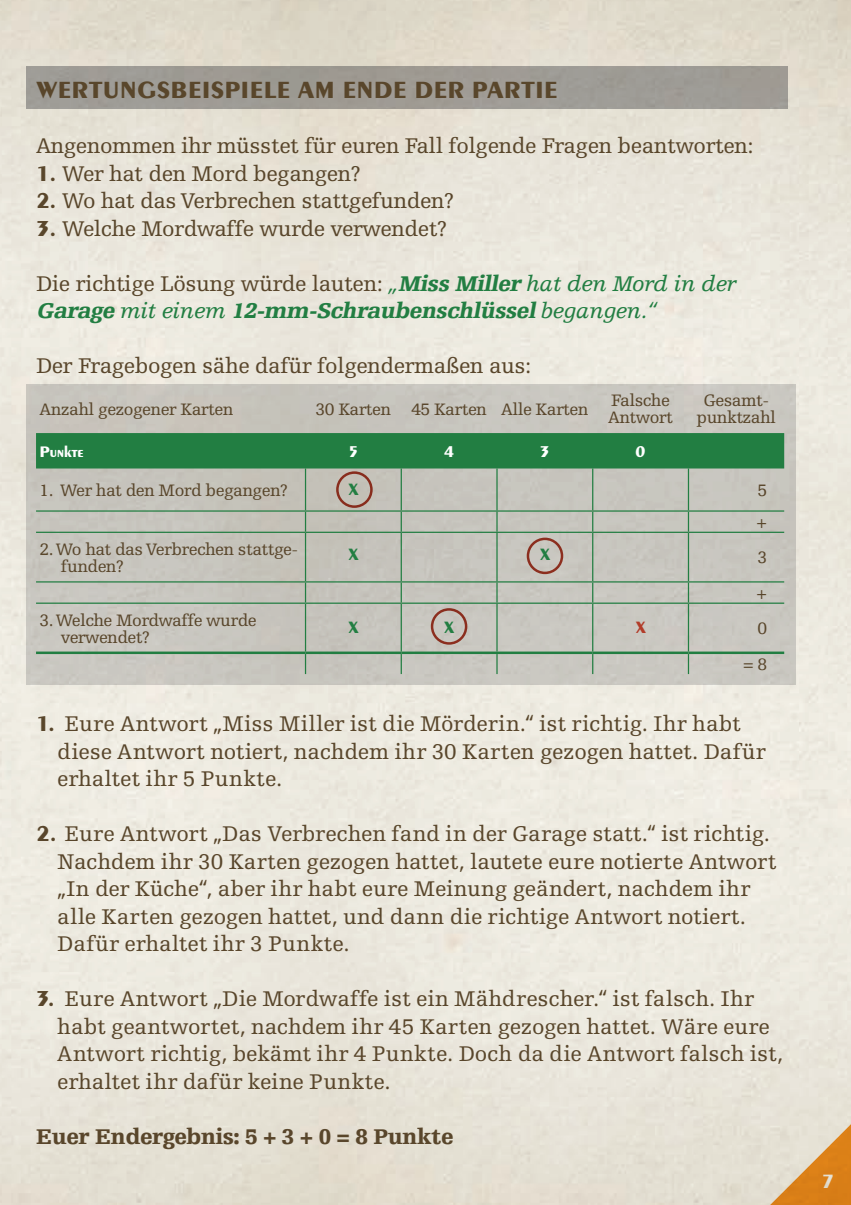
<style>
.page{position:relative;width:851px;height:1205px;background:#fff}
.page>*{position:absolute;margin:0;border:0;box-sizing:border-box;transform-origin:0 0}
.Peignot-10pt-unterst{font:700 25px "Peignot LT Std";letter-spacing:.005em;color:#59462b}
.Egyptienne-9pt{font:22.5px/27.5px "Egyptienne FLT Std";letter-spacing:-.01em;color:#59462b}
.Egyptienne-9pt-2{font:italic 900 22.5px/27.5px "Egyptienne FLT Std";color:#227e42}
.Egyptienne-9pt-3{font:900 22.5px "Egyptienne FLT Std";letter-spacing:-.02em;color:#59462b}
.t1{font:700 20px "Peignot LT Std";color:#fff}
.t2{font:17.5px/17.5px "Egyptienne FLT Std";letter-spacing:-.03em;color:#59462b}
.Egyptienne-9pt-4{font:700 17.5px "Peignot LT Std";color:#227e42}
.Egyptienne-9pt-5{font:700 17.5px "Peignot LT Std";color:#b23c29}
.t3{font:700 16.25px "Peignot LT Std";letter-spacing:-.03em;color:#fff}
.s1{font-family:"Peignot LT Std";font-weight:700}
.s2{font-weight:400;font-style:normal;color:#59462b}
.s3{font-weight:400}
</style>
<div class="page">
<div style="left:26px;top:66px;width:761px;height:43px;background:#9f9b95"></div>
<div style="left:26px;top:384px;width:769px;height:301px;background:#c8c6be"></div>
<div style="left:36px;top:433px;width:748px;height:35px;background:#227e42"></div>
<hr style="left:305px;top:468px;width:1px;height:42px;background:#227e42">
<hr style="left:400px;top:468px;width:2px;height:42px;background:#227e42">
<hr style="left:496px;top:468px;width:1px;height:42px;background:#227e42">
<hr style="left:592px;top:468px;width:1px;height:42px;background:#227e42">
<hr style="left:687px;top:468px;width:2px;height:42px;background:#227e42">
<hr style="left:36px;top:510px;width:269px;height:2px;background:#227e42">
<hr style="left:305px;top:510px;width:96px;height:2px;background:#227e42">
<svg style="left:305px;top:512px;width:1px;height:20px"></svg>
<hr style="left:401px;top:510px;width:96px;height:2px;background:#227e42">
<hr style="left:400px;top:512px;width:2px;height:20px;background:#227e42">
<hr style="left:497px;top:510px;width:95px;height:2px;background:#227e42">
<svg style="left:496px;top:512px;width:1px;height:20px"></svg>
<hr style="left:592px;top:510px;width:96px;height:2px;background:#227e42">
<svg style="left:592px;top:512px;width:1px;height:20px"></svg>
<hr style="left:688px;top:510px;width:96px;height:2px;background:#227e42">
<hr style="left:687px;top:512px;width:2px;height:20px;background:#227e42">
<hr style="left:36px;top:532px;width:269px;height:1px;background:#227e42">
<hr style="left:305px;top:532px;width:96px;height:1px;background:#227e42">
<hr style="left:305px;top:533px;width:1px;height:48px;background:#227e42">
<hr style="left:401px;top:532px;width:96px;height:1px;background:#227e42">
<hr style="left:400px;top:533px;width:2px;height:48px;background:#227e42">
<hr style="left:497px;top:532px;width:95px;height:1px;background:#227e42">
<hr style="left:496px;top:533px;width:1px;height:48px;background:#227e42">
<hr style="left:592px;top:532px;width:96px;height:1px;background:#227e42">
<hr style="left:592px;top:533px;width:1px;height:48px;background:#227e42">
<hr style="left:688px;top:532px;width:96px;height:1px;background:#227e42">
<hr style="left:687px;top:533px;width:2px;height:48px;background:#227e42">
<hr style="left:36px;top:581px;width:269px;height:1px;background:#227e42">
<hr style="left:305px;top:581px;width:96px;height:1px;background:#227e42">
<svg style="left:305px;top:582px;width:1px;height:20px"></svg>
<hr style="left:401px;top:581px;width:96px;height:1px;background:#227e42">
<hr style="left:400px;top:582px;width:2px;height:20px;background:#227e42">
<hr style="left:497px;top:581px;width:95px;height:1px;background:#227e42">
<svg style="left:496px;top:582px;width:1px;height:20px"></svg>
<hr style="left:592px;top:581px;width:96px;height:1px;background:#227e42">
<svg style="left:592px;top:582px;width:1px;height:20px"></svg>
<hr style="left:688px;top:581px;width:96px;height:1px;background:#227e42">
<hr style="left:687px;top:582px;width:2px;height:20px;background:#227e42">
<hr style="left:36px;top:602px;width:269px;height:2px;background:#227e42">
<hr style="left:305px;top:602px;width:96px;height:2px;background:#227e42">
<hr style="left:305px;top:604px;width:1px;height:47px;background:#227e42">
<hr style="left:401px;top:602px;width:96px;height:2px;background:#227e42">
<hr style="left:400px;top:604px;width:2px;height:47px;background:#227e42">
<hr style="left:497px;top:602px;width:95px;height:2px;background:#227e42">
<hr style="left:496px;top:604px;width:1px;height:47px;background:#227e42">
<hr style="left:592px;top:602px;width:96px;height:2px;background:#227e42">
<hr style="left:592px;top:604px;width:1px;height:47px;background:#227e42">
<hr style="left:688px;top:602px;width:96px;height:2px;background:#227e42">
<hr style="left:687px;top:604px;width:2px;height:47px;background:#227e42">
<svg style="left:305px;top:654px;width:1px;height:20px"></svg>
<hr style="left:400px;top:654px;width:2px;height:20px;background:#227e42">
<svg style="left:496px;top:654px;width:1px;height:20px"></svg>
<svg style="left:592px;top:654px;width:1px;height:20px"></svg>
<hr style="left:687px;top:654px;width:2px;height:20px;background:#227e42">
<hr style="left:36px;top:651px;width:269px;height:3px;background:#227e42">
<hr style="left:305px;top:651px;width:96px;height:3px;background:#227e42">
<hr style="left:401px;top:651px;width:96px;height:3px;background:#227e42">
<hr style="left:497px;top:651px;width:95px;height:3px;background:#227e42">
<hr style="left:592px;top:651px;width:96px;height:3px;background:#227e42">
<hr style="left:688px;top:651px;width:96px;height:3px;background:#227e42">
<div style="left:526px;top:538px;width:37px;height:36px;border:2px solid #b23c29;border-radius:50%"></div>
<div style="left:336px;top:471px;width:36px;height:37px;border:2px solid #b23c29;border-radius:50%"></div>
<div style="left:431px;top:608px;width:36px;height:37px;border:2px solid #b23c29;border-radius:50%"></div>
<svg style="left:734px;top:1089px;width:117px;height:116px;background:#e2c9a7"></svg>
<p class="Peignot-10pt-unterst" style="left:36px;top:76px;width:523px">WERTUNGSBEISPIELE AM ENDE DER PARTIE</p>
<p class="Egyptienne-9pt" style="left:36px;top:133px;width:719px">Angenommen ihr müsstet für euren Fall folgende Fragen beantworten:</p>
<p class="Egyptienne-9pt" style="left:36px;top:160px;width:326px"><span class="s1">1.</span> Wer hat den Mord begangen?</p>
<p class="Egyptienne-9pt" style="left:36px;top:188px;width:419px"><span class="s1">2.</span> Wo hat das Verbrechen stattgefunden?</p>
<p class="Egyptienne-9pt" style="left:36px;top:215px;width:412px"><span class="s1">3.</span> Welche Mordwaffe wurde verwendet?</p>
<p class="Egyptienne-9pt-2" style="left:36px;top:270px;width:701px"><span class="s2">Die richtige Lösung würde lauten:</span> <span class="s3">„</span>Miss Miller <span class="s3">hat den Mord in der<br></span>Garage <span class="s3">m i t e i n e m</span> 12-mm-Schraubenschlüssel<span class="s3">b eg a n g e n . “</span></p>
<p class="Egyptienne-9pt" style="left:36px;top:353px;width:497px">Der Fragebogen sähe dafür folgendermaßen aus:</p>
<p class="t2" style="left:40px;top:400px;width:195px">Anzahl gezogener Karten</p>
<p class="t2" style="left:315px;top:400px;width:77px">30 Karten</p>
<p class="t2" style="left:411px;top:400px;width:77px">45 Karten</p>
<p class="t2" style="left:501px;top:400px;width:89px">Alle Karten</p>
<p class="t2" style="left:608px;top:392px;width:66px">Falsche<br>Antwort</p>
<p class="t2" style="left:696px;top:392px;width:81px;text-align:center">Gesamt&shy;punktzahl</p>
<p class="t3" style="left:40px;top:442px;width:46px">Punkte</p>
<p class="t3" style="left:348px;top:442px;width:11px">5</p>
<p class="t3" style="left:444px;top:442px;width:11px">4</p>
<p class="t3" style="left:540px;top:442px;width:11px">3</p>
<p class="t3" style="left:635px;top:442px;width:11px">0</p>
<p class="t2" style="left:40px;top:482px;width:250px">1. Wer hat den Mord begangen?</p>
<p class="Egyptienne-9pt-4" style="left:348px;top:479px;width:12px">X</p>
<p class="t2" style="left:757px;top:482px;width:11px">5</p>
<p class="t2" style="left:756px;top:514px;width:12px">+</p>
<p class="t2" style="left:61px;top:540px;width:239px;text-indent:-21px">2. Wo hat das Verbrechen stattge&shy;funden?</p>
<p class="Egyptienne-9pt-4" style="left:348px;top:544px;width:12px">X</p>
<p class="Egyptienne-9pt-4" style="left:539px;top:544px;width:12px">X</p>
<p class="t2" style="left:757px;top:549px;width:11px">3</p>
<p class="t2" style="left:756px;top:585px;width:12px">+</p>
<p class="t2" style="left:61px;top:611px;width:197px;text-indent:-21px">3. Welche Mordwaffe wurde verwendet?</p>
<p class="Egyptienne-9pt-4" style="left:348px;top:617px;width:12px">X</p>
<p class="Egyptienne-9pt-4" style="left:444px;top:617px;width:12px">X</p>
<p class="Egyptienne-9pt-5" style="left:635px;top:617px;width:12px">X</p>
<p class="t2" style="left:757px;top:620px;width:11px">0</p>
<p class="t2" style="left:743px;top:655px;width:26px">= 8</p>
<p class="Egyptienne-9pt" style="left:57px;top:710px;width:710px;text-indent:-21px"><span class="s1">1.</span> Eure Antwort „Miss Miller ist die Mörderin.“ ist richtig. Ihr habt diese Antwort notiert, nachdem ihr 30 Karten gezogen hattet. Dafür erhaltet ihr 5 Punkte.</p>
<p class="Egyptienne-9pt" style="left:57px;top:820px;width:720px;text-indent:-21px"><span class="s1">2.</span> Eure Antwort „Das Verbrechen fand in der Garage statt.“ ist richtig.<br>Nachdem ihr 30 Karten gezogen hattet, lautete eure notierte Antwort „In der Küche“, aber ihr habt eure Meinung geändert, nachdem ihr alle Karten gezogen hattet, und dann die richtige Antwort notiert.<br>Dafür erhaltet ihr 3 Punkte.</p>
<p class="Egyptienne-9pt" style="left:57px;top:985px;width:727px;text-indent:-21px"><span class="s1">3.</span> Eure Antwort „Die Mordwaffe ist ein Mähdrescher.“ ist falsch. Ihr habt geantwortet, nachdem ihr 45 Karten gezogen hattet. Wäre eure Antwort richtig, bekämt ihr 4 Punkte. Doch da die Antwort falsch ist, erhaltet ihr dafür keine Punkte.</p>
<p class="Egyptienne-9pt-3" style="left:36px;top:1123px;width:419px">Euer Endergebnis: 5 + 3 + 0 = 8 Punkte</p>
<p class="t1" style="left:821px;top:1169px;width:14px">7</p>
</div>
